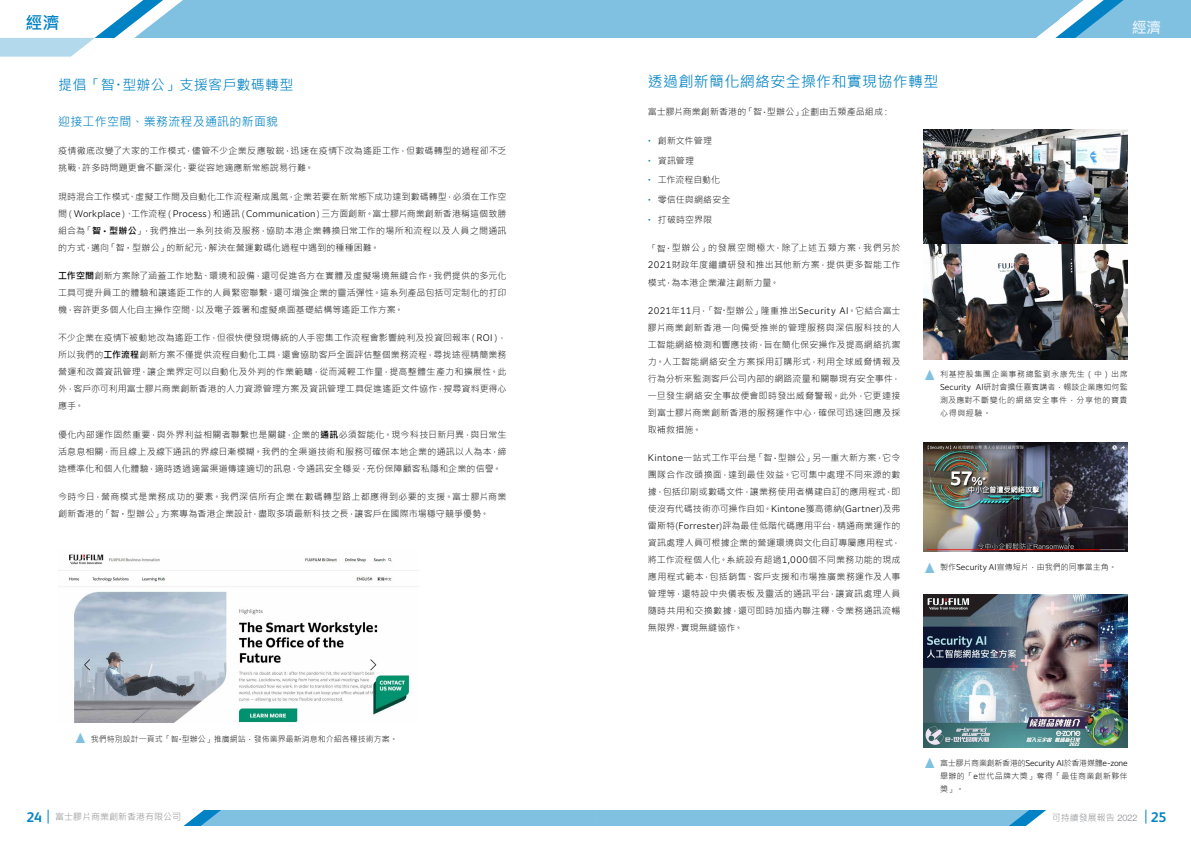
<style>
.page{position:relative;width:1191px;height:842px;background:#fff}
.page>*{position:absolute;margin:0;border:0;box-sizing:border-box;transform-origin:0 0}
.t1{font:700 17px "Microsoft Jheng Hei";color:#0082c4}
.t2{font:15px "Microsoft Jheng Hei";letter-spacing:.02em;color:#0082c4}
.t3{font:700 15px "Microsoft Jheng Hei";color:#fff}
.t4{font:700 15px "Arial";color:#80c0e1;scale:.9 1}
.t5{font:14px "Microsoft Jheng Hei";letter-spacing:.02em;color:#0082c4}
.t6{font:12px "Microsoft Jheng Hei";letter-spacing:.02em;color:#0082c4}
.t7{font:300 9px/17px "Microsoft Jheng Hei";letter-spacing:.02em;color:#000;text-align:justify}
.t8{font:300 9px "Microsoft Jheng Hei";color:#808285}
.t9{font:300 9px "Microsoft Jheng Hei";letter-spacing:-.01em;color:#000}
.t10{font:300 8px/13px "Microsoft Jheng Hei";color:#000;text-align:justify}
.s1{font-size:18px}
.s2{font-family:"Clarimo UDPE"}
.s3{font-weight:700}
.s4{font-weight:700;font-size:13px}
.s5{font-size:13px}
.s6{font-family:"Arial";font-weight:700;font-size:15px;color:#80c0e1}
.s7{font-size:12px}
.s8{font-family:"Clarimo UDPE";color:#2082af}
.s9{font-family:"Xerox Sans";font-weight:700;font-size:14px;color:#0082c4}
.s10{font-family:"Helvetica Neue"}
</style>
<div class="page">
<div style="left:183px;top:810px;width:863px;height:16px;background:#80c0e1"></div>
<svg style="left:0;top:0;width:1191px;height:57px"></svg>
<svg style="left:48px;top:810px;width:1px;height:13px"></svg>
<svg style="left:1145px;top:810px;width:1px;height:13px"></svg>
<img style="left:58px;top:553px;width:361px;height:170px">
<img style="left:923px;top:129px;width:204px;height:230px">
<img style="left:923px;top:595px;width:204px;height:153px">
<img style="left:923px;top:443px;width:204px;height:109px">
<h1 class="t1" style="left:26px;top:12px;width:35px">經濟</h1>
<h2 class="t3" style="left:1131px;top:18px;width:31px">經濟</h2>
<h3 class="t5" style="left:58px;top:76px;width:237px">提倡「智<span class="s1">‧</span>型辦公」支援客戶數碼轉型</h3>
<h3 class="t6" style="left:58px;top:114px;width:222px">迎接工作空間、業務流程及通訊的新面貌</h3>
<p class="t7" style="left:58px;top:143px;width:450px">疫情徹底改變了大家的工作模式，儘管不少企業反應敏銳，迅速在疫情下改為遙距工作，但數碼轉型的過程卻不乏挑戰，許多時問題更會不斷深化，要從容地適應新常態說易行難。</p>
<p class="t7" style="left:58px;top:188px;width:450px">現時混合工作模式、虛擬工作間及自動化工作流程漸成風氣，企業若要在新常態下成功達到數碼轉型，必須在工作空間（<span class="s2">Workplace</span>）、工作流程（<span class="s2">Process</span>）和通訊（<span class="s2">Communication</span>）三方面創新。富士膠片商業創新香港稱這個致勝組合為「<span class="s3">智</span> <span class="s4">‧</span> <span class="s3">型辦公</span>」，我們推出一系列技術及服務，協助本港企業轉換日常工作的場所和流程以及人員之間通訊的方式，邁向「智 <span class="s5">‧</span> 型辦公」的新紀元，解決在營運數碼化過程中遇到的種種困難。</p>
<p class="t7" style="left:58px;top:267px;width:450px"><span class="s3">工作空間</span>創新方案除了涵蓋工作地點、環境和設備，還可促進各方在實體及虛擬場境無縫合作。我們提供的多元化工具可提升員工的體驗和讓遙距工作的人員緊密聯繫，還可增強企業的靈活彈性。這系列產品包括可定制化的打印機，容許更多個人化自主操作空間，以及電子簽署和虛擬桌面基礎結構等遙距工作方案。</p>
<p class="t7" style="left:58px;top:330px;width:450px">不少企業在疫情下被動地改為遙距工作，但很快便發現傳統的人手密集工作流程會影響純利及投資回報率（<span class="s2">ROI</span>），所以我們的<span class="s3">工作流程</span>創新方案不僅提供流程自動化工具，還會協助客戶全面評估整個業務流程，尋找途徑精簡業務營運和改善資訊管理，讓企業界定可以自動化及外判的作業範疇，從而減輕工作量，提高整體生產力和擴展性。此外，客戶亦可利用富士膠片商業創新香港的人力資源管理方案及資訊管理工具促進遙距文件協作，搜尋資料更得心應手。</p>
<p class="t7" style="left:58px;top:426px;width:450px">優化內部運作固然重要，與外界利益相關者聯繫也是關鍵，企業的<span class="s3">通訊</span>必須智能化。現今科技日新月異，與日常生活息息相關，而且線上及線下通訊的界線日漸模糊。我們的全渠道技術和服務可確保本地企業的通訊以人為本，締造標準化和個人化體驗，適時透過適當渠道傳達適切的訊息，令通訊安全穩妥，充份保障顧客私隱和企業的信譽。</p>
<p class="t7" style="left:58px;top:488px;width:450px">今時今日，營商模式是業務成功的要素。我們深信所有企業在數碼轉型路上都應得到必要的支援。富士膠片商業創新香港的「智 <span class="s5">‧</span> 型辦公」方案專為香港企業設計，盡取多項最新科技之長，讓客戶在國際市場穩守競爭優勢。</p>
<p class="t10" style="left:74px;top:733px;width:325px"><span class="s6">▲</span> 我們特別設計一頁式「智<span class="s7">‧</span>型辦公」推廣網站，發佈業界最新消息和介紹各種技術方案。</p>
<h2 class="t2" style="left:648px;top:72px;width:292px">透過創新簡化網絡安全操作和實現協作轉型</h2>
<p class="t7" style="left:648px;top:104px;width:244px">富士膠片商業創新香港的「智<span class="s7">‧</span>型辦公」企劃由五類產品組成：</p>
<p class="t7" style="left:648px;top:132px;width:66px"><span class="s8">•</span> 創新文件管理</p>
<p class="t7" style="left:648px;top:152px;width:48px"><span class="s8">•</span> 資訊管理</p>
<p class="t9" style="left:648px;top:174px;width:74px"><span class="s8">•</span> 工作流程自動化</p>
<p class="t7" style="left:648px;top:191px;width:84px"><span class="s8">•</span> 零信任與網絡安全</p>
<p class="t7" style="left:648px;top:211px;width:66px"><span class="s8">•</span> 打破時空界限</p>
<p class="t7" style="left:648px;top:240px;width:254px">「智<span class="s7">‧</span> 型辦公」的發展空間極大，除了上述五類方案，我們另於<span class="s2">2021</span>財政年度繼續研發和推出其他新方案，提供更多智能工作模式，為本港企業灌注創新力量。</p>
<p class="t7" style="left:648px;top:302px;width:254px"><span class="s2">2021</span>年<span class="s2">11</span>月，「智<span class="s7">‧</span>型辦公」隆重推出<span class="s2">Security AI</span>。它結合富士膠片商業創新香港一向備受推崇的管理服務與深信服科技的人工智能網絡檢測和響應技術，旨在簡化保安操作及提高網絡抗禦力。人工智能網絡安全方案採用訂購形式，利用全球威脅情報及行為分析來監測客戶公司內部的網路流量和關聯現有安全事件，一旦發生網絡安全事故便會即時發出威脅警報。此外，它更連接到富士膠片商業創新香港的服務運作中心，確保可迅速回應及採取補救措施。</p>
<p class="t7" style="left:648px;top:449px;width:254px"><span class="s2">Kintone</span>一站式工作平台是「智<span class="s7">‧</span>型辦公」另一重大新方案，它令團隊合作改頭換面，達到最佳效益。它可集中處理不同來源的數據，包括印刷或數碼文件，讓業務使用者構建自訂的應用程式，即使沒有代碼技術亦可操作自如。<span class="s2">Kintone</span>獲高德納(<span class="s2">Gartner</span>)及弗雷斯特(<span class="s2">Forrester</span>)評為最佳低階代碼應用平台，精通商業運作的資訊處理人員可根據企業的營運環境與文化自訂專屬應用程式，將工作流程個人化。系統設有超過<span class="s2">1,000</span>個不同業務功能的現成應用程式範本，包括銷售、客戶支援和市場推廣業務運作及人事管理等，還特設中央儀表板及靈活的通訊平台，讓資訊處理人員隨時共用和交換數據，還可即時加插內聯注釋，令業務通訊流暢無限界，實現無縫協作。</p>
<h2 class="t4" style="left:923px;top:365px;width:16px">▲</h2>
<p class="t10" style="left:940px;top:368px;width:189px">利基控股集團企業事務總監劉永康先生（中）出席<span class="s2">Security AI</span>研討會擔任嘉賓講者，暢談企業應如何監測及應對不斷變化的網絡安全事件，分享他的寶貴心得與經驗。</p>
<p class="t10" style="left:923px;top:561px;width:195px"><span class="s6">▲</span> 製作<span class="s2">Security AI</span>宣傳短片，由我們的同事當主角。</p>
<h2 class="t4" style="left:923px;top:753px;width:16px">▲</h2>
<p class="t10" style="left:940px;top:756px;width:189px">富士膠片商業創新香港的<span class="s2">Security AI</span>於香港媒體<span class="s2">e-zone</span>舉辦的「<span class="s2">e</span>世代品牌大獎」奪得「最佳商業創新夥伴獎」。</p>
<p class="t8" style="left:26px;top:811px;width:156px"><span class="s9">24</span> 富士膠片商業創新香港有限公司</p>
<p class="t8" style="left:1051px;top:812px;width:116px">可持續發展報告 <span class="s10">2022</span> <span class="s9">25</span></p>
</div>
